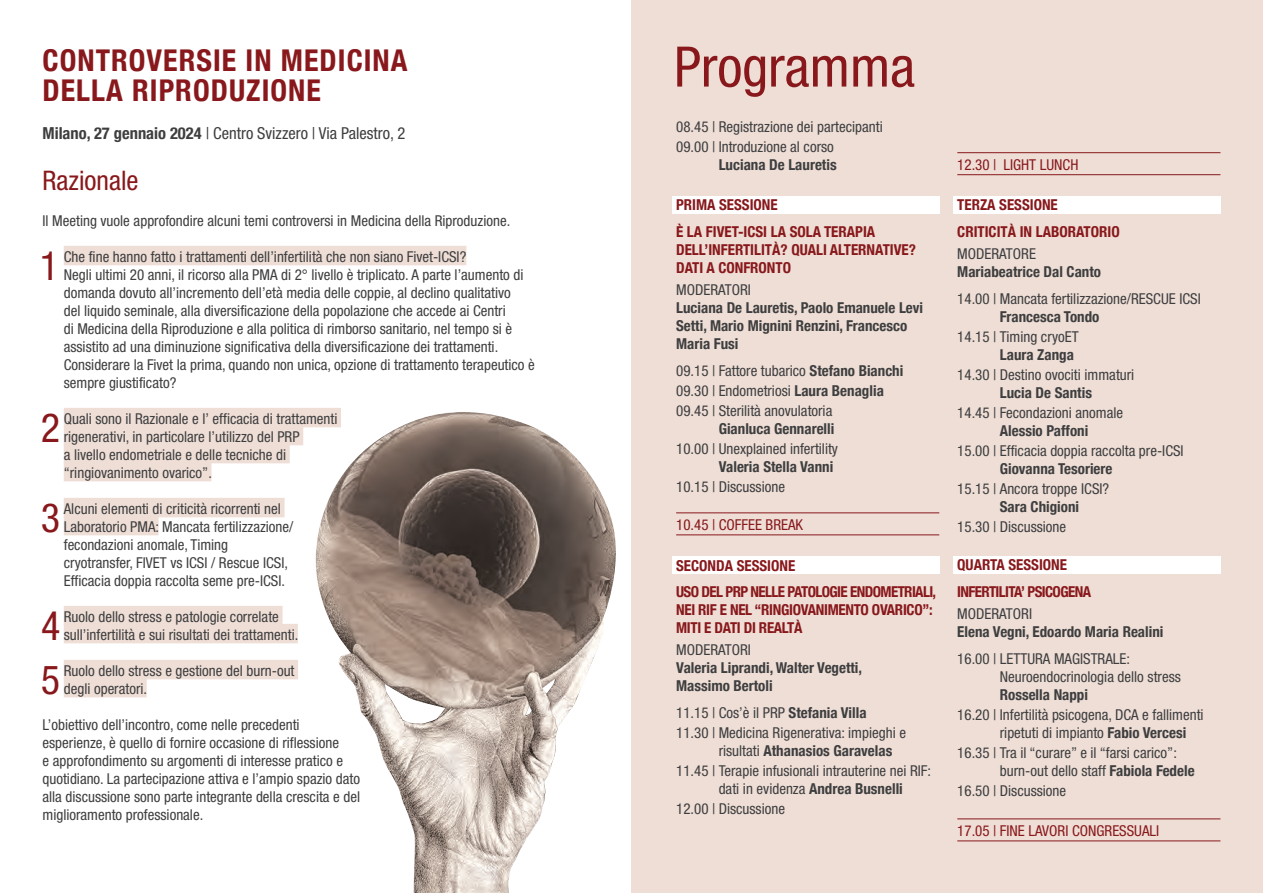
<style>
.page{position:relative;width:1263px;height:893px;background:#fff}
.page>*{position:absolute;margin:0;border:0;box-sizing:border-box;transform-origin:0 0}
.t1{font:condensed 55.95px "Helvetica Neue";color:#88181b}
.t2{font:condensed 40.2px "Helvetica Neue";color:#88181b}
.t3{font:700 condensed 30px/30px "Helvetica Neue";letter-spacing:.035em;color:#88181b}
.t4{font:condensed 27px "Helvetica Neue";color:#88181b}
.t5{font:condensed 16.5px "Helvetica Neue";color:#3e3e3f}
.t6{font:condensed 15px/18px "Helvetica Neue";color:#3e3e3f}
.t7{font:700 condensed 15px/18px "Helvetica Neue";color:#3e3e3f}
.t8{font:700 condensed 15px/26.5px "Helvetica Neue";color:#88181b}
.t9{font:700 condensed 15px/26.5px "Helvetica Neue";letter-spacing:-.04em;color:#88181b}
.t10{font:condensed 15px "Helvetica Neue";color:#88181b}
.t11{font:700 condensed 15px/18px "Helvetica Neue";letter-spacing:-.02em;color:#88181b}
.s1{font-weight:700}
</style>
<div class="page">
<div style="left:631px;top:0;width:632px;height:893px;background:#eeded6"></div>
<div style="left:64px;top:246px;width:402px;height:19px;background:#eeded6"></div>
<div style="left:64px;top:408px;width:277px;height:19px;background:#eeded6"></div>
<div style="left:64px;top:426px;width:239px;height:19px;background:#eeded6"></div>
<div style="left:64px;top:444px;width:226px;height:19px;background:#eeded6"></div>
<div style="left:64px;top:462px;width:147px;height:19px;background:#eeded6"></div>
<div style="left:64px;top:498px;width:221px;height:19px;background:#eeded6"></div>
<div style="left:64px;top:516px;width:95px;height:19px;background:#eeded6"></div>
<div style="left:64px;top:606px;width:219px;height:19px;background:#eeded6"></div>
<div style="left:64px;top:624px;width:234px;height:19px;background:#eeded6"></div>
<div style="left:64px;top:660px;width:234px;height:19px;background:#eeded6"></div>
<div style="left:64px;top:678px;width:83px;height:19px;background:#eeded6"></div>
<img style="left:315px;top:412px;width:301px;height:481px">
<div style="left:672px;top:196px;width:267px;height:18px;background:#fff"></div>
<hr style="left:676px;top:512px;width:263px;height:1px;background:#88181b">
<hr style="left:676px;top:534px;width:263px;height:1px;background:#88181b">
<div style="left:672px;top:556px;width:267px;height:18px;background:#fff"></div>
<hr style="left:957px;top:152px;width:263px;height:1px;background:#88181b">
<hr style="left:957px;top:174px;width:263px;height:1px;background:#88181b">
<div style="left:953px;top:196px;width:267px;height:18px;background:#fff"></div>
<div style="left:953px;top:556px;width:267px;height:18px;background:#fff"></div>
<hr style="left:957px;top:818px;width:263px;height:1px;background:#88181b">
<hr style="left:957px;top:840px;width:263px;height:1px;background:#88181b">
<h3 class="t3" style="left:43px;top:44px;width:367px">CONTROVERSIE IN MEDICINA<br>DELLA RIPRODUZIONE</h3>
<p class="t5" style="left:43px;top:124px;width:364px"><span class="s1">Milano, 27 gennaio 2024</span> | Centro Svizzero | Via Palestro, 2</p>
<h3 class="t4" style="left:43px;top:164px;width:97px">Razionale</h3>
<p class="t6" style="left:43px;top:211px;width:469px">Il Meeting vuole approfondire alcuni temi controversi in Medicina della Riproduzione.</p>
<h2 class="t2" style="left:40px;top:242px;width:21px">1</h2>
<p class="t6" style="left:64px;top:247px;width:473px">Che fine hanno fatto i trattamenti dell’infertilità che non siano Fivet-ICSI?<br>Negli ultimi 20 anni, il ricorso alla PMA di 2° livello è triplicato. A parte l’aumento di domanda dovuto all’incremento dell’età media delle coppie, al declino qualitativo<br>del liquido seminale, alla diversificazione della popolazione che accede ai Centri<br>di Medicina della Riproduzione e alla politica di rimborso sanitario, nel tempo si è assistito ad una diminuzione significativa della diversificazione dei trattamenti.<br>Considerare la Fivet la prima, quando non unica, opzione di trattamento terapeutico è sempre giustificato?</p>
<h2 class="t2" style="left:41px;top:404px;width:21px">2</h2>
<p class="t6" style="left:64px;top:409px;width:275px">Quali sono il Razionale e l’ efficacia di trattamenti rigenerativi, in particolare l’utilizzo del PRP<br>a livello endometriale e delle tecniche di “ringiovanimento ovarico”.</p>
<h2 class="t2" style="left:41px;top:494px;width:21px">3</h2>
<p class="t6" style="left:64px;top:499px;width:231px">Alcuni elementi di criticità ricorrenti nel Laboratorio PMA: Mancata fertilizzazione/ fecondazioni anomale, Timing cryotransfer, FIVET vs ICSI / Rescue ICSI, Efficacia doppia raccolta seme pre-ICSI.</p>
<h2 class="t2" style="left:41px;top:602px;width:21px">4</h2>
<p class="t6" style="left:64px;top:607px;width:236px">Ruolo dello stress e patologie correlate sull’infertilità e sui risultati dei trattamenti.</p>
<h2 class="t2" style="left:41px;top:656px;width:21px">5</h2>
<p class="t6" style="left:64px;top:661px;width:232px">Ruolo dello stress e gestione del burn-out degli operatori.</p>
<p class="t6" style="left:43px;top:715px;width:319px">L’obiettivo dell’incontro, come nelle precedenti esperienze, è quello di fornire occasione di riflessione<br>e approfondimento su argomenti di interesse pratico e quotidiano. La partecipazione attiva e l’ampio spazio dato alla discussione sono parte integrante della crescita e del miglioramento professionale.</p>
<h1 class="t1" style="left:674px;top:34px;width:242px">Programma</h1>
<p class="t6" style="left:676px;top:116px;width:208px;line-height:20.1px">08.45 | Registrazione dei partecipanti<br>09.00 | Introduzione al corso</p>
<p class="t7" style="left:719px;top:155px;width:119px">Luciana De Lauretis</p>
<p class="t8" style="left:676px;top:191px;width:201px">PRIMA SESSIONE<br>È LA FIVET-ICSI LA SOLA TERAPIA</p>
<p class="t8" style="left:676px;top:239px;width:241px;line-height:18px">DELL’INFERTILITÀ? QUALI ALTERNATIVE?<br>DATI A CONFRONTO</p>
<p class="t6" style="left:676px;top:281px;width:76px">MODERATORI</p>
<p class="t7" style="left:676px;top:298px;width:248px">Luciana De Lauretis, Paolo Emanuele Levi<br>Setti, Mario Mignini Renzini, Francesco<br>Maria Fusi</p>
<p class="t6" style="left:676px;top:360px;width:229px;line-height:20.1px">09.15 | Fattore tubarico <span class="s1">Stefano Bianchi<br></span>09.30 | Endometriosi <span class="s1">Laura Benaglia<br></span>09.45 | Sterilità anovulatoria</p>
<p class="t7" style="left:719px;top:418px;width:117px">Gianluca Gennarelli</p>
<p class="t6" style="left:676px;top:440px;width:163px">10.00 | Unexplained infertility</p>
<p class="t7" style="left:719px;top:457px;width:116px">Valeria Stella Vanni</p>
<p class="t6" style="left:676px;top:478px;width:110px">10.15 | Discussione</p>
<p class="t10" style="left:676px;top:516px;width:128px">10.45 | COFFEE BREAK</p>
<p class="t9" style="left:676px;top:551px;width:262px">SECONDA SESSIONE<br>USO DEL PRP NELLE PATOLOGIE ENDOMETRIALI,</p>
<p class="t11" style="left:676px;top:600px;width:258px">NEI RIF E NEL “RINGIOVANIMENTO OVARICO”:<br>MITI E DATI DI REALTÀ</p>
<p class="t6" style="left:676px;top:641px;width:76px">MODERATORI</p>
<p class="t7" style="left:676px;top:658px;width:187px">Valeria Liprandi, Walter Vegetti,<br>Massimo Bertoli</p>
<p class="t6" style="left:676px;top:702px;width:231px;line-height:20.1px">11.15 | Cos’è il PRP <span class="s1">Stefania Villa<br></span>11.30 | Medicina Rigenerativa: impieghi e</p>
<p class="t6" style="left:676px;top:740px;width:257px;line-height:20.1px;text-align:center">risultati <span class="s1">Athanasios Garavelas<br></span>11.45 | Terapie infusionali intrauterine nei RIF:</p>
<p class="t6" style="left:676px;top:779px;width:228px;line-height:20.1px;text-indent:43px">dati in evidenza <span class="s1">Andrea Busnelli<br></span>12.00 | Discussione</p>
<p class="t10" style="left:957px;top:156px;width:123px">12.30 | LIGHT LUNCH</p>
<p class="t8" style="left:957px;top:191px;width:164px">TERZA SESSIONE<br>CRITICITÀ IN LABORATORIO</p>
<p class="t6" style="left:957px;top:245px;width:80px">MODERATORE</p>
<p class="t7" style="left:957px;top:262px;width:145px">Mariabeatrice Dal Canto</p>
<p class="t6" style="left:957px;top:289px;width:245px">14.00 | Mancata fertilizzazione/RESCUE ICSI</p>
<p class="t7" style="left:1000px;top:306px;width:101px">Francesca Tondo</p>
<p class="t6" style="left:957px;top:327px;width:123px">14.15 | Timing cryoET</p>
<p class="t7" style="left:1000px;top:344px;width:76px">Laura Zanga</p>
<p class="t6" style="left:957px;top:365px;width:179px">14.30 | Destino ovociti immaturi</p>
<p class="t7" style="left:1000px;top:382px;width:94px">Lucia De Santis</p>
<p class="t6" style="left:957px;top:404px;width:167px">14.45 | Fecondazioni anomale</p>
<p class="t7" style="left:1000px;top:421px;width:90px">Alessio Paffoni</p>
<p class="t6" style="left:957px;top:442px;width:228px">15.00 | Efficacia doppia raccolta pre-ICSI</p>
<p class="t7" style="left:1000px;top:459px;width:114px">Giovanna Tesoriere</p>
<p class="t6" style="left:957px;top:480px;width:153px">15.15 | Ancora troppe ICSI?</p>
<p class="t7" style="left:1000px;top:497px;width:81px">Sara Chigioni</p>
<p class="t6" style="left:957px;top:518px;width:110px">15.30 | Discussione</p>
<p class="t9" style="left:957px;top:551px;width:135px">QUARTA SESSIONE<br>INFERTILITA’ PSICOGENA</p>
<p class="t6" style="left:957px;top:605px;width:76px">MODERATORI</p>
<p class="t7" style="left:957px;top:622px;width:208px">Elena Vegni, Edoardo Maria Realini</p>
<p class="t6" style="left:1000px;top:649px;width:183px;text-indent:-43px">16.00 | LETTURA MAGISTRALE:<br>Neuroendocrinologia dello stress</p>
<p class="t7" style="left:1000px;top:684px;width:90px">Rossella Nappi</p>
<p class="t6" style="left:1000px;top:705px;width:205px;text-indent:-43px">16.20 | Infertilità psicogena, DCA e fallimenti ripetuti di impianto <span class="s1">Fabio Vercesi</span></p>
<p class="t6" style="left:1000px;top:743px;width:196px;text-indent:-43px">16.35 | Tra il “curare” e il “farsi carico”: burn-out dello staff <span class="s1">Fabiola Fedele</span></p>
<p class="t6" style="left:957px;top:782px;width:110px">16.50 | Discussione</p>
<p class="t10" style="left:957px;top:822px;width:203px">17.05 | FINE LAVORI CONGRESSUALI</p>
</div>
